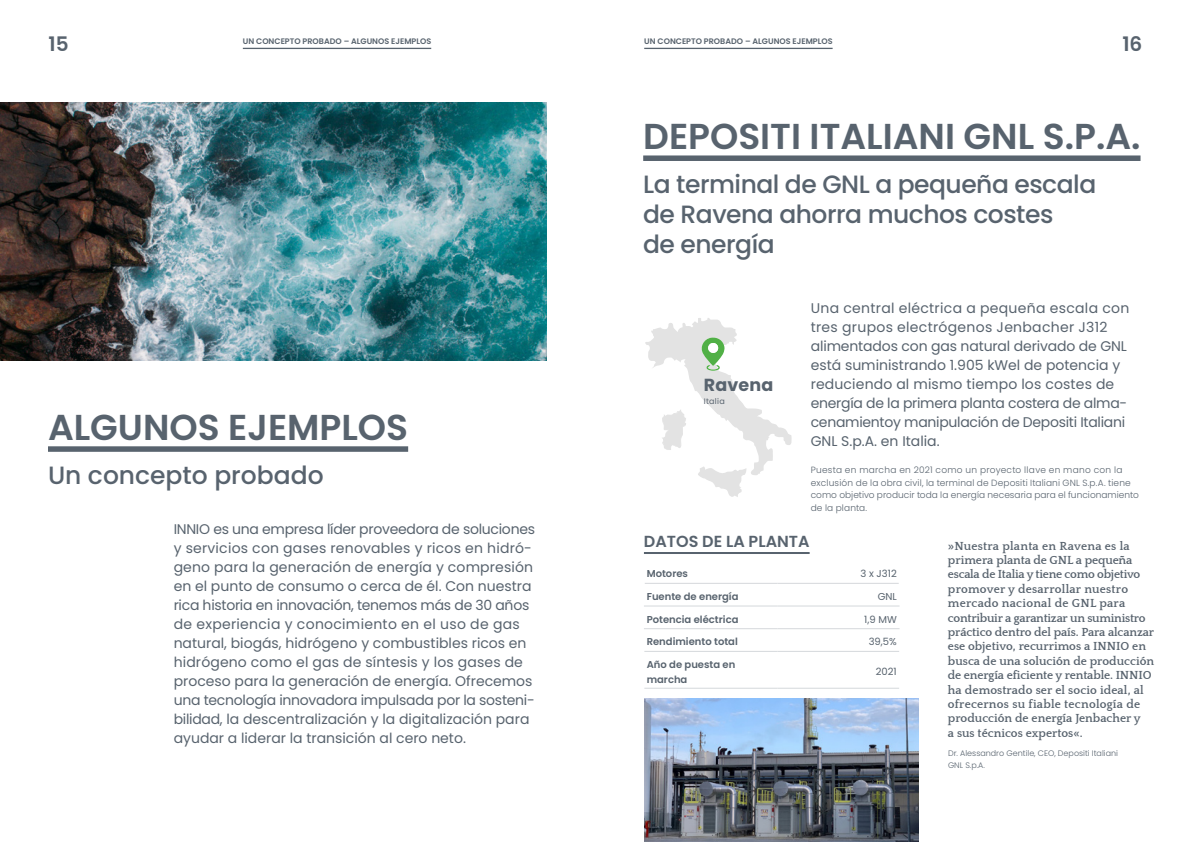
<style>
.page{position:relative;width:1191px;height:842px;background:#fff}
.page>*{position:absolute;margin:0;border:0;box-sizing:border-box;transform-origin:0 0}
.t1{font:600 36px "Poppins";color:#58636e}
.t2{font:500 25px/30px "Poppins";letter-spacing:-.02em;color:#58636e}
.t3{font:500 25px "Poppins";color:#58636e}
.t4{font:600 20px "Poppins";color:#58636e}
.t5{font:700 17.5px "Poppins";letter-spacing:.01em;color:#58636e}
.t6{font:600 16px "Poppins";color:#58636e}
.t7{font:14px/19px "Poppins";color:#58636e}
.t8{font:700 12px/14.4px "Quattrocento";color:#58636e}
.t9{font:600 10px/15px "Poppins";color:#58636e}
.t10{font:10px "Poppins";color:#58636e}
.t11{font:300 9px/12.5px "Poppins";letter-spacing:.01em;color:#58636e}
.t12{font:600 8px "Poppins";color:#58636e}
.t13{font:300 8px/12.5px "Poppins";color:#58636e}
.t14{font:8px "Poppins";letter-spacing:.035em;color:#58636e}
</style>
<div class="page">
<div style="left:643px;top:155px;width:497px;height:6px;background:#58636e"></div>
<img style="left:645px;top:698px;width:273px;height:144px">
<img style="left:0;top:102px;width:547px;height:259px">
<hr style="left:645px;top:583px;width:132px;height:1px;background:#d5d8db">
<hr style="left:777px;top:583px;width:121px;height:1px;background:#d5d8db">
<hr style="left:644px;top:606px;width:133px;height:1px;background:#d5d8db">
<hr style="left:777px;top:606px;width:122px;height:1px;background:#d5d8db">
<hr style="left:644px;top:628px;width:133px;height:1px;background:#d5d8db">
<hr style="left:777px;top:628px;width:122px;height:1px;background:#d5d8db">
<hr style="left:644px;top:651px;width:133px;height:1px;background:#d5d8db">
<hr style="left:644px;top:688px;width:133px;height:1px;background:#d5d8db">
<hr style="left:777px;top:651px;width:122px;height:1px;background:#d5d8db">
<hr style="left:777px;top:688px;width:122px;height:1px;background:#d5d8db">
<hr style="left:644px;top:552px;width:165px;height:2px;background:#58636e">
<div style="left:48px;top:446px;width:360px;height:6px;background:#58636e"></div>
<svg style="left:645px;top:318px;width:147px;height:179px"></svg>
<hr style="left:644px;top:48px;width:188px;height:1px;background:#58636e">
<hr style="left:243px;top:48px;width:188px;height:1px;background:#58636e">
<h3 class="t4" style="left:49px;top:32px;width:22px">15</h3>
<p class="t12" style="left:243px;top:37px;width:190px">UN CONCEPTO PROBADO – ALGUNOS EJEMPLOS</p>
<h3 class="t4" style="left:1122px;top:32px;width:22px">16</h3>
<p class="t12" style="left:644px;top:37px;width:190px">UN CONCEPTO PROBADO – ALGUNOS EJEMPLOS</p>
<h1 class="t1" style="left:48px;top:407px;width:362px">ALGUNOS EJEMPLOS</h1>
<h2 class="t3" style="left:48px;top:461px;width:277px">Un concepto probado</h2>
<p class="t7" style="left:174px;top:520px;width:363px">INNIO es una empresa líder proveedora de soluciones y servicios con gases renovables y ricos en hidró&shy;geno para la generación de energía y compresión en el punto de consumo o cerca de él. Con nuestra rica historia en innovación, tenemos más de 30 años de experiencia y conocimiento en el uso de gas natural, biogás, hidrógeno y combustibles ricos en hidrógeno como el gas de síntesis y los gases de proceso para la generación de energía. Ofrecemos una tecnología innovadora impulsada por la sosteni&shy;bilidad, la descentralización y la digitalización para ayudar a liderar la transición al cero neto.</p>
<h1 class="t1" style="left:643px;top:116px;width:499px">DEPOSITI ITALIANI GNL S.P.A.</h1>
<h2 class="t2" style="left:643px;top:170px;width:454px">La terminal de GNL a pequeña escala de Ravena ahorra muchos costes<br>de energía</h2>
<p class="t5" style="left:704px;top:374px;width:71px">Ravena</p>
<p class="t14" style="left:704px;top:396px;width:22px">Italia</p>
<p class="t7" style="left:810px;top:299px;width:320px">Una central eléctrica a pequeña escala con tres grupos electrógenos Jenbacher J312 alimentados con gas natural derivado de GNL está suministrando 1.905 kWel de potencia y reduciendo al mismo tiempo los costes de energía de la primera planta costera de alma&shy;cenamientoy manipulación de Depositi Italiani GNL S.p.A. en Italia.</p>
<p class="t11" style="left:810px;top:464px;width:330px">Puesta en marcha en 2021 como un proyecto llave en mano con la exclusión de la obra civil, la terminal de Depositi Italiani GNL S.p.A. tiene como objetivo producir toda la energía necesaria para el funcionamiento de la planta.</p>
<p class="t6" style="left:644px;top:532px;width:167px">DATOS DE LA PLANTA</p>
<p class="t9" style="left:646px;top:566px;width:43px">Motores</p>
<p class="t10" style="left:860px;top:568px;width:38px">3 x J312</p>
<p class="t9" style="left:646px;top:589px;width:93px">Fuente de energía</p>
<p class="t10" style="left:877px;top:591px;width:21px">GNL</p>
<p class="t9" style="left:646px;top:612px;width:93px">Potencia eléctrica</p>
<p class="t10" style="left:864px;top:613px;width:34px">1,9 MW</p>
<p class="t9" style="left:646px;top:634px;width:93px">Rendimiento total</p>
<p class="t10" style="left:868px;top:636px;width:30px">39,5%</p>
<p class="t9" style="left:646px;top:657px;width:90px">Año de puesta en marcha</p>
<p class="t10" style="left:875px;top:666px;width:22px">2021</p>
<p class="t8" style="left:948px;top:539px;width:208px">»Nuestra planta en Ravena es la primera planta de GNL a pequeña escala de Italia y tiene como objetivo promover y desarrollar nuestro mercado nacional de GNL para contribuir a garantizar un suministro práctico dentro del país. Para alcanzar ese objetivo, recurrimos a INNIO en busca de una solución de producción de energía eficiente y rentable. INNIO ha demostrado ser el socio ideal, al ofrecernos su fiable tecnología de producción de energía Jenbacher y<br>a sus técnicos expertos«.</p>
<p class="t13" style="left:948px;top:746px;width:171px">Dr. Alessandro Gentile, CEO, Depositi Italiani<br>GNL S.p.A.</p>
</div>
